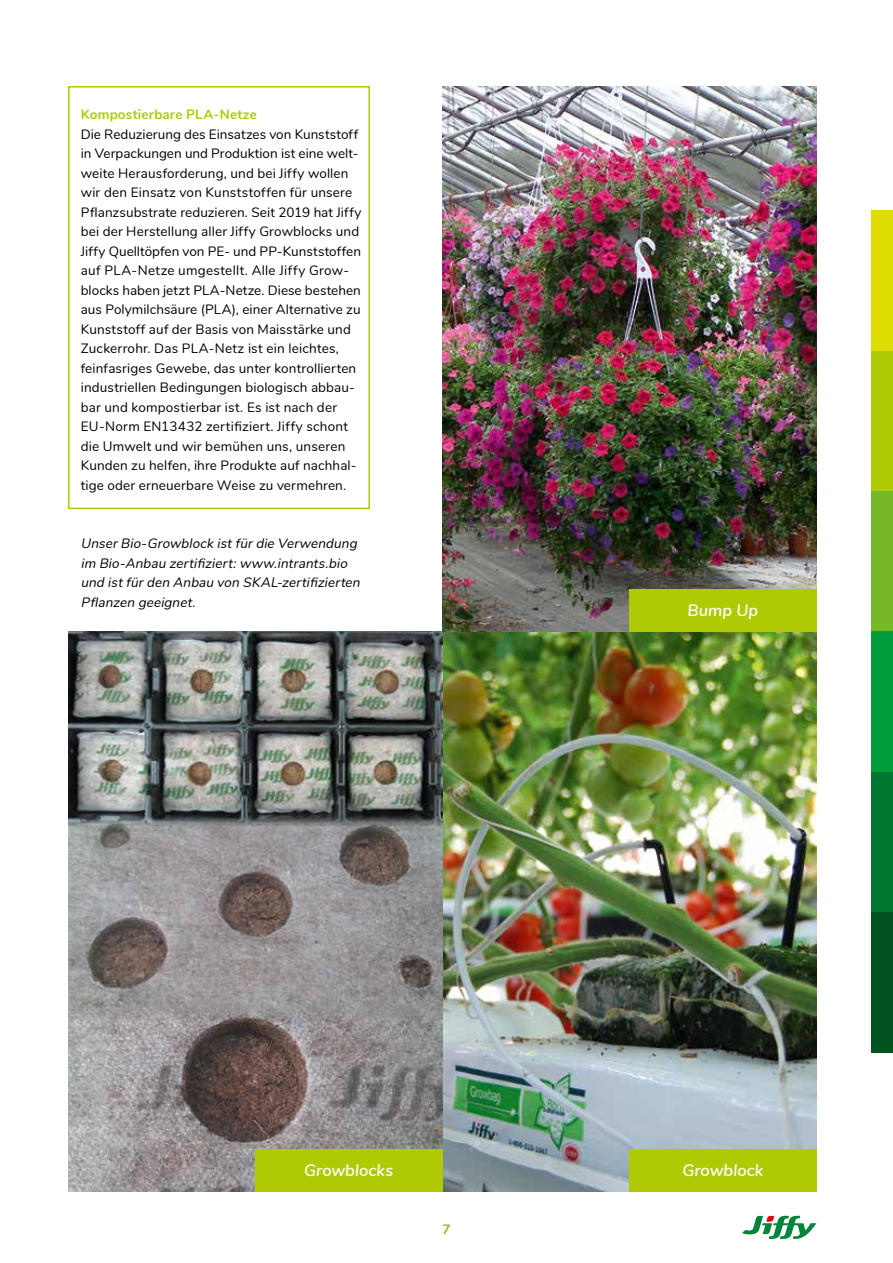
<style>
.page{position:relative;width:893px;height:1263px;background:#fff}
.page>*{position:absolute;margin:0;border:0;box-sizing:border-box;transform-origin:0 0}
.t1{font:italic 600 16.5px "Nunito";letter-spacing:.005em;color:#fff}
.t2{font:13.5px/19.5px "Nunito";letter-spacing:.01em;color:#000}
.t3{font:italic 13.5px/19.5px "Nunito";color:#000}
.t4{font:700 13.5px "Nunito";letter-spacing:.015em;color:#afca05}
.t5{font:700 13.5px "Nunito";color:#85bc22}
</style>
<div class="page">
<div style="left:872px;top:210px;width:21px;height:141px;background:#dedc00"></div>
<div style="left:872px;top:351px;width:21px;height:140px;background:#afca05"></div>
<div style="left:872px;top:491px;width:21px;height:140px;background:#76b828"></div>
<div style="left:872px;top:631px;width:21px;height:141px;background:#009d3b"></div>
<div style="left:872px;top:772px;width:21px;height:140px;background:#007630"></div>
<div style="left:872px;top:912px;width:21px;height:140px;background:#00521f"></div>
<svg style="left:742px;top:1216px;width:74px;height:23px"></svg>
<img style="left:442px;top:631px;width:374px;height:561px">
<img style="left:442px;top:86px;width:374px;height:545px">
<img style="left:68px;top:825px;width:374px;height:177px">
<img style="left:68px;top:1002px;width:374px;height:190px">
<img style="left:68px;top:631px;width:374px;height:194px">
<div style="left:629px;top:1149px;width:187px;height:43px;background:#afca05"></div>
<div style="left:629px;top:589px;width:187px;height:42px;background:#afca05"></div>
<div style="left:255px;top:1149px;width:187px;height:43px;background:#afca05"></div>
<div style="left:68px;top:86px;width:302px;height:423px;border:2px solid #afca05"></div>
<p class="t4" style="left:81px;top:104px;width:178px">Kompostierbare PLA-Netze</p>
<p class="t2" style="left:81px;top:123px;width:282px">Die Reduzierung des Einsatzes von Kunststoff in Verpackungen und Produktion ist eine welt&shy;weite Herausforderung, und bei Jiffy wollen wir den Einsatz von Kunststoffen für unsere Pflanzsubstrate reduzieren. Seit 2019 hat Jiffy bei der Herstellung aller Jiffy Growblocks und Jiffy Quelltöpfen von PE- und PP-Kunststoffen auf PLA-Netze umgestellt. Alle Jiffy Grow&shy;blocks haben jetzt PLA-Netze. Diese bestehen aus Polymilchsäure (PLA), einer Alternative zu Kunststoff auf der Basis von Maisstärke und Zuckerrohr. Das PLA-Netz ist ein leichtes, feinfasriges Gewebe, das unter kontrollierten industriellen Bedingungen biologisch abbau&shy;bar und kompostierbar ist. Es ist nach der EU-Norm EN13432 zertifiziert. Jiffy schont die Umwelt und wir bemühen uns, unseren Kunden zu helfen, ihre Produkte auf nachhal&shy;tige oder erneuerbare Weise zu vermehren.</p>
<p class="t3" style="left:81px;top:533px;width:284px">UnserBio- Growblock istfürdie Verwendung im Bio- Anbau zertifiziert:www.intrants.bio und istfürden Anbau von SKAL-zertifizierten Pflanzen geeignet.</p>
<p class="t1" style="left:304px;top:1158px;width:91px">Growblocks</p>
<p class="t5" style="left:442px;top:1219px;width:10px">7</p>
<p class="t1" style="left:687px;top:598px;width:72px">Bump Up</p>
<p class="t1" style="left:682px;top:1158px;width:83px">Growblock</p>
</div>
